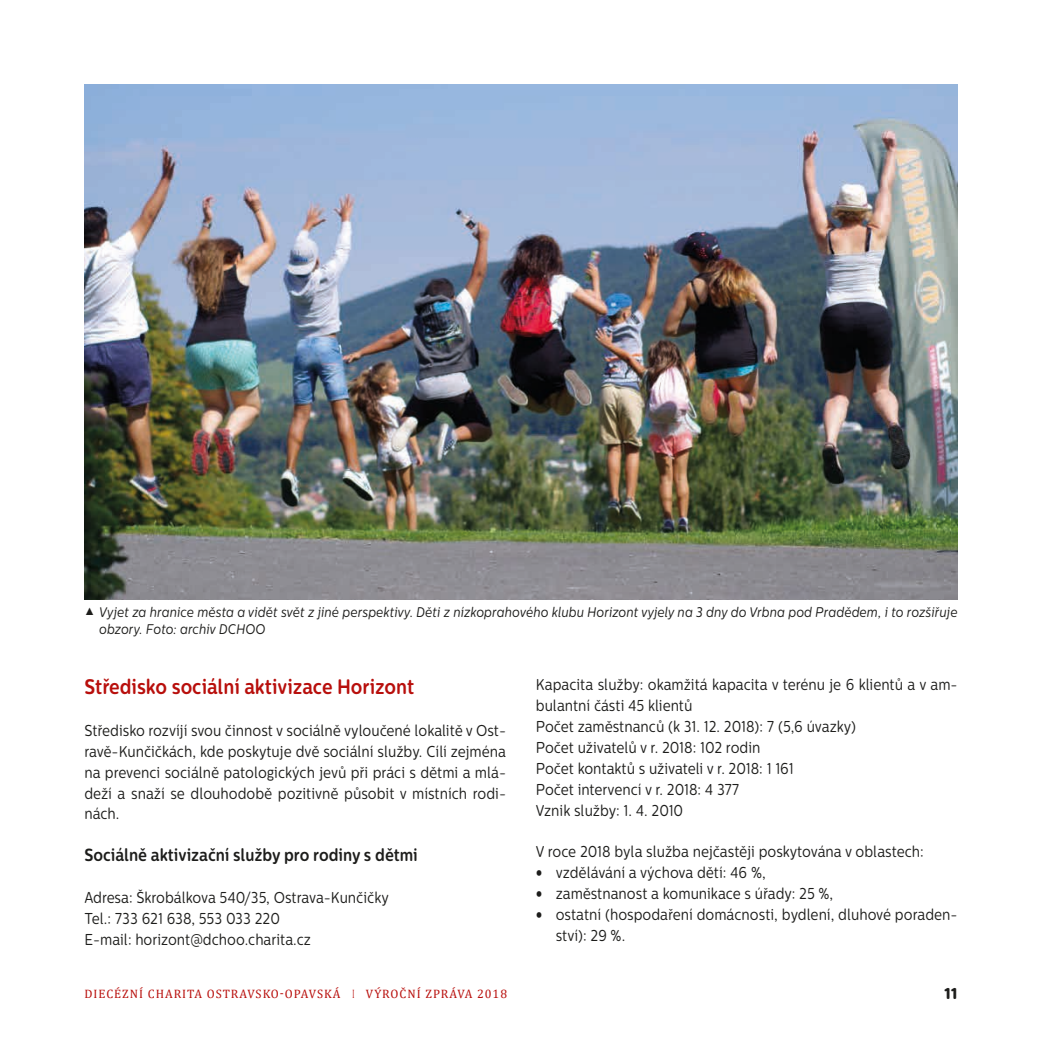
<style>
.page{position:relative;width:1042px;height:1042px;background:#fff}
.page>*{position:absolute;margin:0;border:0;box-sizing:border-box;transform-origin:0 0}
.t1{font:700 21px "Centrale Sans Rounded";color:#b80f0c;scale:.85 1}
.t2{font:700 17.5px "Centrale Sans Rounded";color:#1d1d1b;scale:.85 1}
.t3{font:15.75px/20.8px "Centrale Sans Rounded";color:#1d1d1b;scale:.85 1}
.t4{font:800 15.75px "Centrale Sans Rounded";color:#1d1d1b}
.t5{font:italic 14px/17.5px "Centrale Sans Rounded";color:#1d1d1b;scale:.85 1}
.t6{font:12.25px "Cambria";letter-spacing:.08em;color:#b80f0c}
.s1{font-family:"Times New Roman";font-style:normal;font-size:10.5px}
.s2{font-family:"Calibri";font-weight:700}
</style>
<div class="page">
<img style="left:84px;top:84px;width:873px;height:515px">
<p class="t5" style="left:99px;top:603px;width:1011px;text-indent:-15px"><span class="s1">▲</span> Vyjet za hranice města a vidět svět z jiné perspektivy. Děti z nízkoprahového klubu Horizont vyjely na 3 dny do Vrbna pod Pradědem, i to rozšiřuje obzory. Foto: archiv DCHOO</p>
<h1 class="t1" style="left:84px;top:674px;width:390px">Středisko sociální aktivizace Horizont</h1>
<p class="t3" style="left:84px;top:720px;width:498px;text-align:justify">Středisko rozvíjí svou činnost v sociálně vyloučené lokalitě v Ost&shy;ravě-Kunčičkách, kde poskytuje dvě sociální služby. Cílí zejména na prevenci sociálně patologických jevů při práci s dětmi a mlá&shy;deží a snaží se dlouhodobě pozitivně působit v místních rodi&shy;nách.</p>
<p class="t2" style="left:84px;top:844px;width:394px">Sociálně aktivizační služby pro rodiny s dětmi</p>
<p class="t3" style="left:84px;top:887px;width:360px">Adresa: Škrobálkova 540/35, Ostrava-Kunčičky<br>Tel. : 733 621 638, 553 033 220<br>E-mail: horizont@dchoo.charita.cz</p>
<p class="t3" style="left:536px;top:674px;width:498px">Kapacita služby: okamžitá kapacita v terénu je 6 klientů a v am&shy;bulantní části 45 klientů<br>Počet zaměstnanců (k 31. 12. 2018): 7 (5,6 úvazky)<br>Počet uživatelů v r. 2018: 102 rodin<br>Počet kontaktů s uživateli v r. 2018: 1 161<br>Počet intervencí v r. 2018: 4 377<br>Vznik služby: 1. 4. 2010</p>
<p class="t3" style="left:536px;top:841px;width:458px">V roce 2018 byla služba nejčastěji poskytována v oblastech:</p>
<p class="t3" style="left:536px;top:862px;width:272px"><span class="s2">•</span> vzdělávání a výchova dětí: 46 %,</p>
<p class="t3" style="left:536px;top:883px;width:351px"><span class="s2">•</span> zaměstnanost a komunikace s úřady: 25 %,</p>
<p class="t3" style="left:556px;top:904px;width:474px;text-indent:-20px"><span class="s2">•</span> ostatní (hospodaření domácnosti, bydlení, dluhové poraden&shy;ství): 29 %.</p>
<p class="t6" style="left:84px;top:986px;width:424px">DIECÉZNÍ CHARITA OSTRAVSKO-OPAVSKÁ I VÝROČNÍ ZPRÁVA 2018</p>
<p class="t4" style="left:944px;top:983px;width:15px">11</p>
</div>
